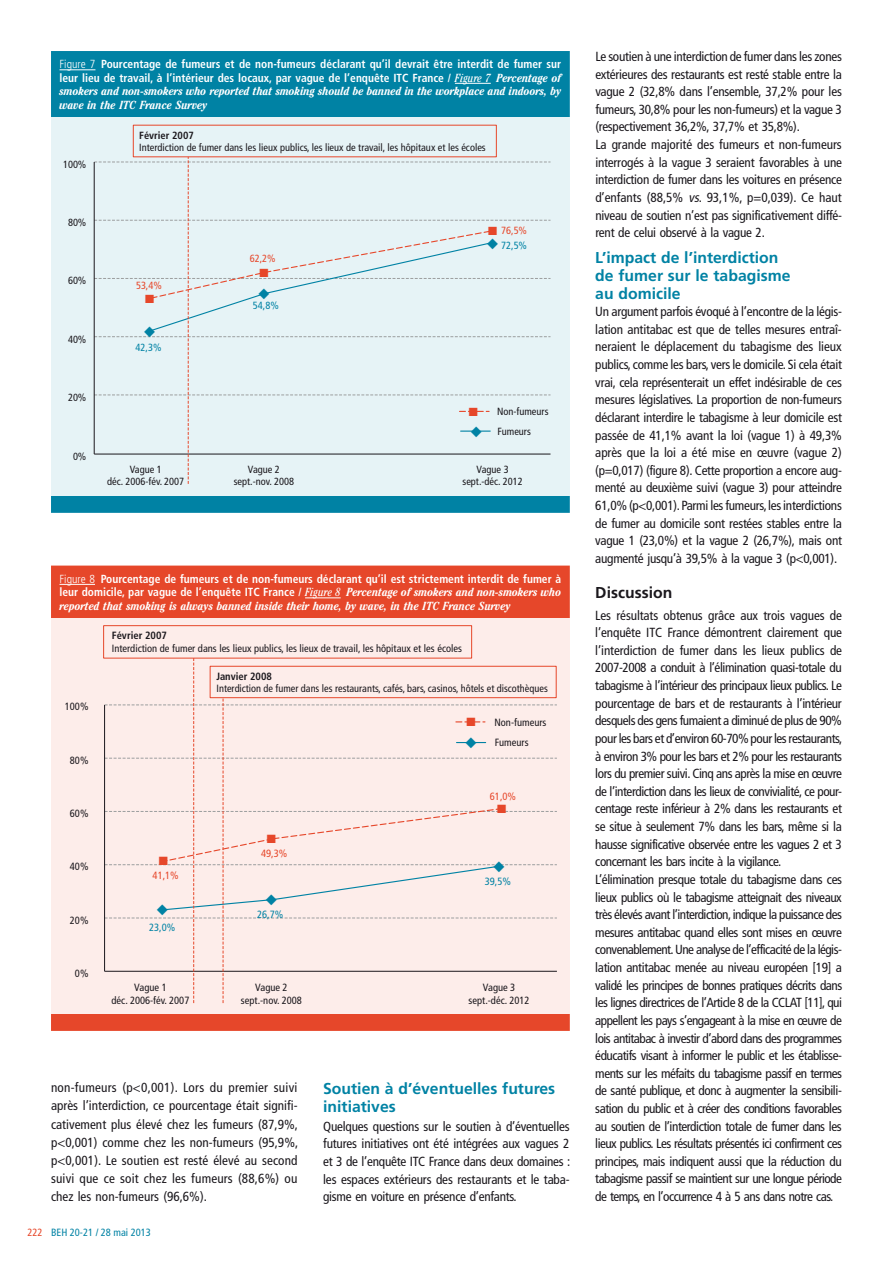
<style>
.page{position:relative;width:893px;height:1263px;background:#fff}
.page>*{position:absolute;margin:0;border:0;box-sizing:border-box;transform-origin:0 0}
.t1{font:700 15.75px/17.5px "Frutiger";color:#0082a4}
.t2{font:700 15.75px "Frutiger";color:#1a171c}
.t3{font:condensed 13.2px/17.5px "Frutiger";letter-spacing:-.035em;color:#1a171c;text-align:justify}
.t4{font:12px "Zapf Dingbats ITC";color:#e6472a}
.t5{font:11.85px "Zapf Dingbats ITC";color:#e6472a}
.t6{font:700 condensed 11.7px/13.5px "Frutiger";color:#fff}
.t7{font:italic 700 condensed 11.7px/13.5px "Cheltenham";letter-spacing:-.01em;color:#fff}
.t8{font:condensed 10.5px/12.6px "Frutiger";color:#1a171c;text-align:center}
.t9{font:condensed 10.5px "Frutiger";color:#0082a4}
.t10{font:700 condensed 10.5px "Frutiger";color:#1a171c}
.t11{font:condensed 10.5px "Frutiger";color:#e6472a}
.t12{font:condensed 10.35px/12.5px "Frutiger";color:#1a171c;text-align:center}
.t13{font:condensed 10.35px "Frutiger";color:#e6472a}
.t14{font:condensed 10.35px "Frutiger";color:#0082a4}
.t15{font:700 condensed 10.35px "Frutiger";color:#1a171c}
.s1{font-weight:300}
.s2{font-family:"Cheltenham";font-weight:400;font-style:italic}
.s3{font-family:"Cheltenham";font-style:italic}
.s4{color:#e6472a}
.s5{font-style:italic}
</style>
<div class="page">
<div style="left:51px;top:51px;width:519px;height:462px;background:#0082a4"></div>
<div style="left:51px;top:117px;width:519px;height:379px;background:#e6f3f6"></div>
<hr style="left:60px;top:70px;width:35px;height:1px;background:#fff">
<hr style="left:455px;top:83px;width:36px;height:1px;background:#fff">
<div style="left:51px;top:566px;width:519px;height:465px;background:#e6472a"></div>
<div style="left:51px;top:618px;width:519px;height:396px;background:#fdedea"></div>
<hr style="left:60px;top:584px;width:35px;height:1px;background:#fff">
<hr style="left:305px;top:598px;width:36px;height:1px;background:#fff">
<hr style="left:104px;top:705px;width:1px;height:266px;background:#1a171c">
<div style="left:103px;top:625px;width:369px;height:33px;border:1px solid #e6472a"></div>
<svg style="left:94px;top:157px;width:456px;height:327px"></svg>
<svg style="left:105px;top:658px;width:452px;height:345px"></svg>
<p class="t6" style="left:60px;top:58px;width:503px"><span class="s1">Figure 7</span> Pourcentage de fumeurs et de non-fumeurs déclarant qu’il devrait être interdit de fumer sur leur lieu de travail, à l’intérieur des locaux, par vague de l’enquête ITC France / <span class="s2">Figure 7</span> <span class="s3">Percentage of</span></p>
<p class="t7" style="left:60px;top:84px;width:503px">smokers and non-smokers who reported that smoking should be banned in the workplace and indoors, by wave in the ITC France Survey</p>
<p class="t12" style="left:63px;top:158px;width:25px">100%</p>
<p class="t12" style="left:68px;top:216px;width:20px">80%</p>
<p class="t12" style="left:68px;top:275px;width:20px">60%</p>
<p class="t12" style="left:68px;top:333px;width:20px">40%</p>
<p class="t12" style="left:68px;top:392px;width:20px">20%</p>
<p class="t12" style="left:73px;top:450px;width:15px">0%</p>
<p class="t15" style="left:139px;top:129px;width:56px">Février 2007</p>
<p class="t12" style="left:139px;top:141px;width:348px">Interdiction de fumer dans les lieux publics, les lieux de travail, les hôpitaux et les écoles</p>
<p class="t5" style="left:488px;top:225px;width:11px">■</p>
<p class="t13" style="left:501px;top:225px;width:27px">76,5%</p>
<p class="t13" style="left:136px;top:279px;width:27px">53,4%</p>
<p class="t5" style="left:145px;top:293px;width:11px">■</p>
<p class="t14" style="left:136px;top:341px;width:27px">42,3%</p>
<p class="t12" style="left:107px;top:463px;width:78px">Vague 1<br>déc. 2006-fév. 2007</p>
<p class="t13" style="left:250px;top:252px;width:27px">62,2%</p>
<p class="t5" style="left:260px;top:267px;width:11px">■</p>
<p class="t14" style="left:253px;top:300px;width:27px">54,8%</p>
<p class="t12" style="left:234px;top:463px;width:62px">Vague 2 sept.-nov. 2008</p>
<p class="t14" style="left:501px;top:239px;width:27px">72,5%</p>
<p class="t5" style="left:469px;top:406px;width:11px">■</p>
<p class="t12" style="left:497px;top:401px;width:53px;line-height:20px;text-align:left">Non-fumeurs<br>Fumeurs</p>
<p class="t12" style="left:462px;top:463px;width:62px">Vague 3 sept.-déc. 2012</p>
<p class="t6" style="left:60px;top:572px;width:503px"><span class="s1">Figure 8</span> Pourcentage de fumeurs et de non-fumeurs déclarant qu’il est strictement interdit de fumer à leur domicile, par vague de l’enquête ITC France / <span class="s2">Figure 8</span> <span class="s3">Percentage of smokers and non-smokers who</span></p>
<p class="t7" style="left:60px;top:599px;width:453px">reported that smoking is always banned inside their home, by wave, in the ITC France Survey</p>
<p class="t8" style="left:65px;top:701px;width:25px">100%</p>
<p class="t8" style="left:70px;top:754px;width:20px">80%</p>
<p class="t8" style="left:70px;top:807px;width:20px">60%</p>
<p class="t8" style="left:70px;top:860px;width:20px">40%</p>
<p class="t8" style="left:70px;top:914px;width:20px">20%</p>
<p class="t8" style="left:75px;top:967px;width:15px">0%</p>
<p class="t10" style="left:112px;top:629px;width:57px">Février 2007</p>
<p class="t8" style="left:112px;top:642px;width:352px">Interdiction de fumer dans les lieux publics, les lieux de travail, les hôpitaux et les écoles</p>
<p class="t10" style="left:217px;top:670px;width:57px">Janvier 2008</p>
<p class="t8" style="left:217px;top:682px;width:333px">Interdiction de fumer dans les restaurants, cafés, bars, casinos, hôtels et discothèques</p>
<p class="t4" style="left:159px;top:855px;width:11px">■</p>
<p class="t11" style="left:153px;top:869px;width:28px">41,1%</p>
<p class="t9" style="left:149px;top:921px;width:28px">23,0%</p>
<p class="t4" style="left:267px;top:833px;width:11px">■</p>
<p class="t11" style="left:261px;top:847px;width:28px">49,3%</p>
<p class="t9" style="left:257px;top:908px;width:28px">26,7%</p>
<p class="t4" style="left:467px;top:716px;width:11px">■</p>
<p class="t8" style="left:494px;top:712px;width:53px;line-height:20.5px;text-align:left">Non-fumeurs<br>Fumeurs</p>
<p class="t11" style="left:490px;top:790px;width:28px">61,0%</p>
<p class="t4" style="left:497px;top:803px;width:11px">■</p>
<p class="t9" style="left:485px;top:875px;width:28px">39,5%</p>
<p class="t8" style="left:112px;top:981px;width:79px">Vague 1<br>déc. 2006-fév. 2007</p>
<p class="t8" style="left:241px;top:981px;width:62px">Vague 2 sept.-nov. 2008</p>
<p class="t8" style="left:469px;top:981px;width:62px">Vague 3 sept.-déc. 2012</p>
<p class="t3" style="left:51px;top:1078px;width:249px;line-height:18.1px">non-fumeurs (p&lt;0,001). Lors du premier suivi après l’interdiction, ce pourcentage était signifi&shy;cativement plus élevé chez les fumeurs (87,9%, p&lt;0,001) comme chez les non-fumeurs (95,9%, p&lt;0,001). Le soutien est resté élevé au second suivi que ce soit chez les fumeurs (88,6%) ou chez les non-fumeurs (96,6%).</p>
<p class="t1" style="left:323px;top:1080px;width:234px">Soutien à d’éventuelles futures initiatives</p>
<p class="t3" style="left:323px;top:1117px;width:249px">Quelques questions sur le soutien à d’éventuelles futures initiatives ont été intégrées aux vagues 2 et 3 de l’enquête ITC France dans deux domaines : les espaces extérieurs des restaurants et le taba&shy;gisme en voiture en présence d’enfants.</p>
<p class="t9" style="left:27px;top:1226px;width:125px"><span class="s4">222</span> BEH 20-21 / 28 mai 2013</p>
<p class="t3" style="left:595px;top:48px;width:248px;text-align:left">Le soutien à une interdiction de fumer dans les zones extérieures des restaurants est resté stable entre la vague 2 (32,8% dans l’ensemble, 37,2% pour les fumeurs, 30,8% pour les non-fumeurs) et la vague 3 (respectivement 36,2%, 37,7% et 35,8%).<br>La grande majorité des fumeurs et non-fumeurs interrogés à la vague 3 seraient favorables à une interdiction de fumer dans les voitures en présence d’enfants (88,5% <span class="s5">vs</span>. 93,1%, p=0,039). Ce haut niveau de soutien n’est pas significativement diffé&shy;rent de celui observé à la vague 2.</p>
<p class="t1" style="left:595px;top:249px;width:197px">L’impact de l’interdiction de fumer sur le tabagisme au domicile</p>
<p class="t3" style="left:595px;top:303px;width:248px">Un argument parfois évoqué à l’encontre de la légis&shy;lation antitabac est que de telles mesures entraî&shy;neraient le déplacement du tabagisme des lieux publics, comme les bars, vers le domicile. Si cela était vrai, cela représenterait un effet indésirable de ces mesures législatives. La proportion de non-fumeurs déclarant interdire le tabagisme à leur domicile est passée de 41,1% avant la loi (vague 1) à 49,3% après que la loi a été mise en œuvre (vague 2) (p=0,017) (figure 8). Cette proportion a encore aug&shy;menté au deuxième suivi (vague 3) pour atteindre 61,0% (p&lt;0,001). Parmi les fumeurs, les interdictions de fumer au domicile sont restées stables entre la vague 1 (23,0%) et la vague 2 (26,7%), mais ont augmenté jusqu’à 39,5% à la vague 3 (p&lt;0,001).</p>
<p class="t2" style="left:595px;top:583px;width:78px">Discussion</p>
<p class="t3" style="left:595px;top:606px;width:249px;text-align:left">Les résultats obtenus grâce aux trois vagues de l’enquête ITC France démontrent clairement que l’interdiction de fumer dans les lieux publics de 2007‑2008 a conduit à l’élimination quasi-totale du tabagisme à l’intérieur des principaux lieux publics. Le pourcentage de bars et de restaurants à l’intérieur desquels des gens fumaient a diminué de plus de 90% pour les bars et d’environ 60-70% pour les restaurants, à environ 3% pour les bars et 2% pour les restaurants lors du premier suivi. Cinq ans après la mise en œuvre de l’interdiction dans les lieux de convivialité, ce pour&shy;centage reste inférieur à 2% dans les restaurants et se situe à seulement 7% dans les bars, même si la hausse significative observée entre les vagues 2 et 3 concernant les bars incite à la vigilance.<br>L’élimination presque totale du tabagisme dans ces lieux publics où le tabagisme atteignait des niveaux très élevés avant l’interdiction, indique la puissance des mesures antitabac quand elles sont mises en œuvre convenablement. Une analyse de l’efficacité de la légis&shy;lation antitabac menée au niveau européen [19] a validé les principes de bonnes pratiques décrits dans les lignes directrices de l’Article 8 de la CCLAT [11], qui appellent les pays s’engageant à la mise en œuvre de lois antitabac à investir d’abord dans des programmes éducatifs visant à informer le public et les établisse&shy;ments sur les méfaits du tabagisme passif en termes de santé publique, et donc à augmenter la sensibili&shy;sation du public et à créer des conditions favorables au soutien de l’interdiction totale de fumer dans les lieux publics. Les résultats présentés ici confirment ces principes, mais indiquent aussi que la réduction du tabagisme passif se maintient sur une longue période de temps, en l’occurrence 4 à 5 ans dans notre cas.</p>
</div>
